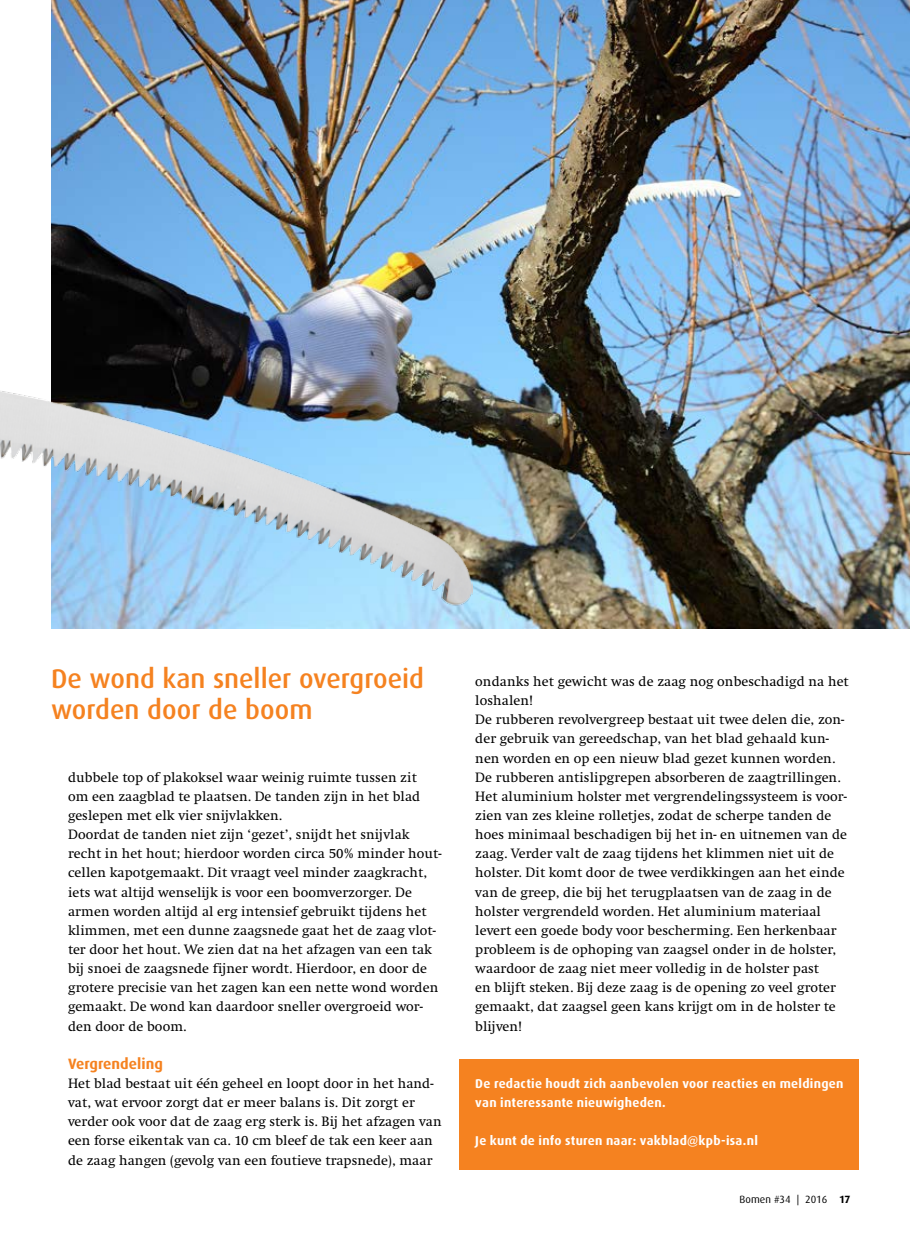
<style>
.page{position:relative;width:910px;height:1234px;background:#fff}
.page>*{position:absolute;margin:0;border:0;box-sizing:border-box;transform-origin:0 0}
.t1{font:500 27px/31.5px "Dax";color:#f58220}
.t2{font:700 15px "Dax";letter-spacing:.005em;color:#f58220}
.t3{font:14.1px/19.2px "Swift EF";letter-spacing:.005em;color:#000}
.t4{font:700 12.75px/19.2px "Dax";letter-spacing:.02em;color:#fff}
.t5{font:10.5px "Dax";letter-spacing:.005em;color:#000}
.s1{font-weight:700}
</style>
<div class="page">
<div style="left:459px;top:1059px;width:400px;height:110px;background:#f58220"></div>
<img style="left:51px;top:0;width:859px;height:628px">
<img style="left:0;top:323px;width:472px;height:286px">
<h1 class="t1" style="left:51px;top:662px;width:375px">De wond kan sneller overgroeid worden door de boom</h1>
<p class="t3" style="left:68px;top:767px;width:375px">dubbele top of plakoksel waar weinig ruimte tussen zit<br>om een zaagblad te plaatsen. De tanden zijn in het blad geslepen met elk vier snijvlakken.<br>Doordat de tanden niet zijn ‘gezet’, snijdt het snijvlak recht in het hout; hierdoor worden circa 50% minder hout&shy;cellen kapotgemaakt. Dit vraagt veel minder zaagkracht, iets wat altijd wenselijk is voor een boomverzorger. De armen worden altijd al erg intensief gebruikt tijdens het klimmen, met een dunne zaagsnede gaat het de zaag vlot&shy;ter door het hout. We zien dat na het afzagen van een tak bij snoei de zaagsnede fijner wordt. Hierdoor, en door de grotere precisie van het zagen kan een nette wond worden gemaakt. De wond kan daardoor sneller overgroeid wor&shy;den door de boom.</p>
<p class="t2" style="left:68px;top:1054px;width:97px">Vergrendeling</p>
<p class="t3" style="left:68px;top:1073px;width:375px">Het blad bestaat uit één geheel en loopt door in het hand&shy;vat, wat ervoor zorgt dat er meer balans is. Dit zorgt er verder ook voor dat de zaag erg sterk is. Bij het afzagen van een forse eikentak van ca. 10 cm bleef de tak een keer aan de zaag hangen (gevolg van een foutieve trapsnede), maar</p>
<p class="t3" style="left:475px;top:671px;width:375px">ondanks het gewicht was de zaag nog onbeschadigd na het loshalen!<br>De rubberen revolvergreep bestaat uit twee delen die, zon&shy;der gebruik van gereedschap, van het blad gehaald kun&shy;nen worden en op een nieuw blad gezet kunnen worden.<br>De rubberen antislipgrepen absorberen de zaagtrillingen.<br>Het aluminium holster met vergrendelingssysteem is voor&shy;zien van zes kleine rolletjes, zodat de scherpe tanden de hoes minimaal beschadigen bij het in- en uitnemen van de zaag. Verder valt de zaag tijdens het klimmen niet uit de holster. Dit komt door de twee verdikkingen aan het einde van de greep, die bij het terugplaatsen van de zaag in de holster vergrendeld worden. Het aluminium materiaal levert een goede body voor bescherming. Een herkenbaar probleem is de ophoping van zaagsel onder in de holster, waardoor de zaag niet meer volledig in de holster past<br>en blijft steken. Bij deze zaag is de opening zo veel groter gemaakt, dat zaagsel geen kans krijgt om in de holster te blijven!</p>
<p class="t4" style="left:475px;top:1073px;width:370px">De redactie houdt zich aanbevolen voor reacties en meldingen van interessante nieuwigheden.</p>
<p class="t4" style="left:475px;top:1131px;width:284px">Je kunt de info sturen naar: vakblad@kpb-isa.nl</p>
<p class="t5" style="left:740px;top:1193px;width:112px">Bomen #34 | 2016 <span class="s1">17</span></p>
</div>
